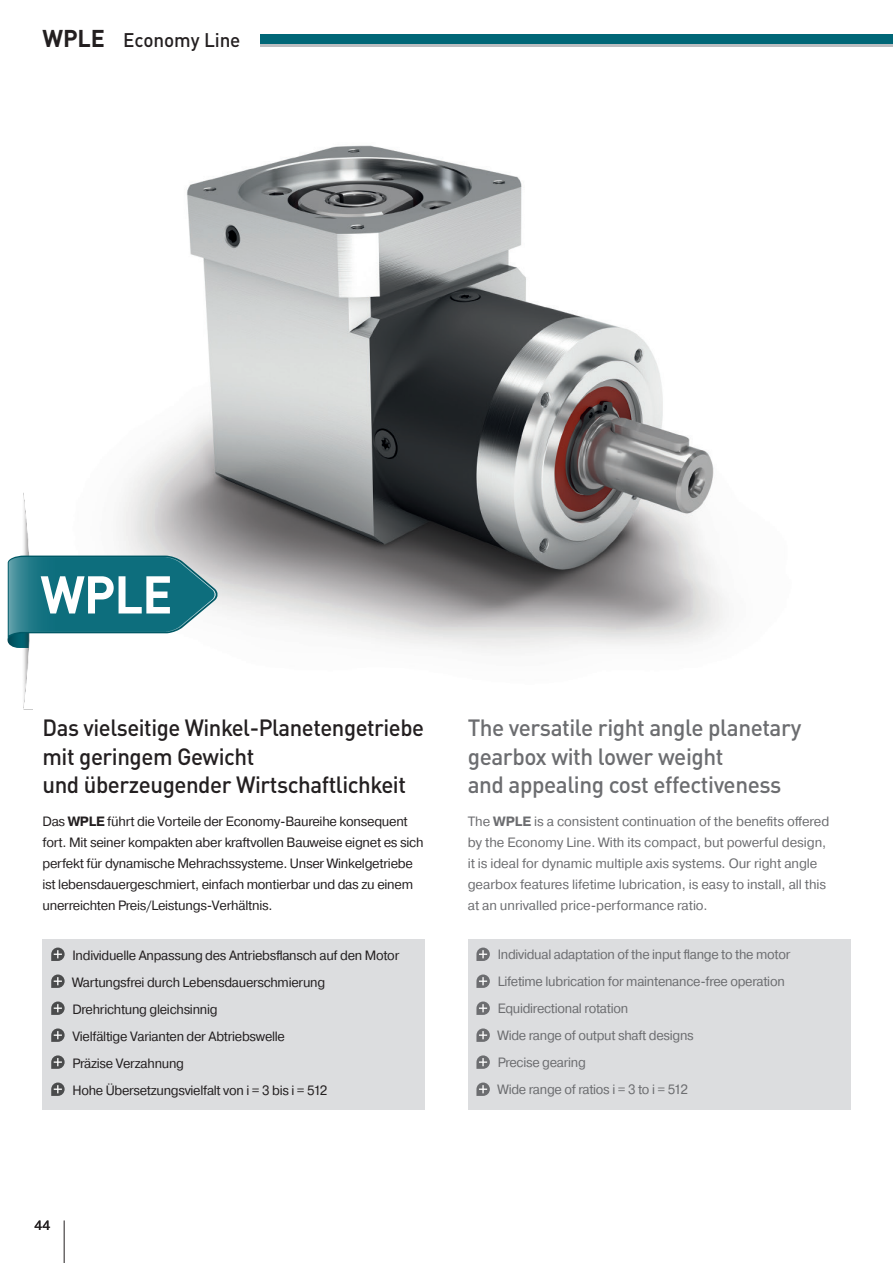
<style>
.page{position:relative;width:893px;height:1263px;background:#fff}
.page>*{position:absolute;margin:0;border:0;box-sizing:border-box;transform-origin:0 0}
.t1{font:700 52.2px "DIN Pro";color:#fff;scale:.96 1}
.t2{font:500 23.25px/28.5px "DIN Pro";letter-spacing:-.02em;color:#231f20;scale:.95 1}
.t3{font:500 23.25px/28.5px "DIN Pro";letter-spacing:-.02em;color:#6c6d70}
.t4{font:500 19.5px "DIN Pro";letter-spacing:-.005em;color:#231f20}
.t5{font:13.5px/21px "Pragmatica";letter-spacing:-.02em;color:#231f20}
.t6{font:13.5px/21px "Pragmatica";letter-spacing:-.005em;color:#6c6d70}
.t7{font:13.5px/27px "Pragmatica";letter-spacing:-.02em;color:#231f20;scale:.96 1}
.t8{font:13.5px/27px "Pragmatica";letter-spacing:-.005em;color:#6c6d70;scale:.96 1}
.s1{font-weight:700;font-size:24px}
.s2{font-weight:700}
</style>
<div class="page">
<img style="left:33px;top:34px;width:694px;height:617px">
<img style="left:7px;top:562px;width:1px;height:80px">
<img style="left:19px;top:493px;width:14px;height:217px">
<svg style="left:8px;top:556px;width:211px;height:92px"></svg>
<div style="left:468px;top:940px;width:383px;height:170px;background:#dcdddf"></div>
<svg style="left:476px;top:947px;width:14px;height:14px"></svg>
<svg style="left:476px;top:974px;width:14px;height:14px"></svg>
<svg style="left:476px;top:1055px;width:14px;height:14px"></svg>
<svg style="left:476px;top:1001px;width:14px;height:14px"></svg>
<svg style="left:476px;top:1082px;width:14px;height:14px"></svg>
<svg style="left:476px;top:1028px;width:14px;height:14px"></svg>
<div style="left:43px;top:940px;width:382px;height:170px;background:#dcdddf"></div>
<svg style="left:51px;top:947px;width:14px;height:14px"></svg>
<svg style="left:51px;top:974px;width:14px;height:14px"></svg>
<svg style="left:51px;top:1055px;width:14px;height:14px"></svg>
<svg style="left:51px;top:1001px;width:14px;height:14px"></svg>
<svg style="left:51px;top:1082px;width:14px;height:14px"></svg>
<svg style="left:51px;top:1028px;width:14px;height:14px"></svg>
<hr style="left:64px;top:1220px;width:1px;height:43px;background:#231f20">
<div style="left:261px;top:34px;width:632px;height:11px;background:#006777"></div>
<hr style="left:261px;top:45px;width:632px;height:2px;background:#bcbdc0">
<h3 class="t4" style="left:43px;top:25px;width:200px"><span class="s1">WPLE</span> Economy Line</h3>
<h1 class="t1" style="left:40px;top:554px;width:139px">WPLE</h1>
<h2 class="t2" style="left:43px;top:712px;width:403px">Das vielseitige Winkel-Planetengetriebe mit geringem Gewicht<br>und überzeugender Wirtschaftlichkeit</h2>
<h2 class="t3" style="left:468px;top:712px;width:335px">The versatile right angle planetary gearbox with lower weight<br>and appealing cost effectiveness</h2>
<p class="t5" style="left:43px;top:811px;width:383px">Das <span class="s2">WPLE</span> führt die Vorteile der Economy-Baureihe konsequent fort. Mit seiner kompakten aber kraftvollen Bauweise eignet es sich perfekt für dynamische Mehrachssysteme. Unser Winkelgetriebe ist lebensdauergeschmiert, einfach montierbar und das zu einem unerreichten Preis/Leistungs-Verhältnis.</p>
<p class="t6" style="left:468px;top:811px;width:363px">The <span class="s2">WPLE</span> is a consistent continuation of the benefits offered by the Economy Line. With its compact, but powerful design, it is ideal for dynamic multiple axis systems. Our right angle gearbox features lifetime lubrication, is easy to install, all this at an unrivalled price-performance ratio.</p>
<p class="t8" style="left:498px;top:941px;width:306px">Individual adaptation of the input flange to the motor Lifetime lubrication for maintenance-free operation Equidirectional rotation<br>Wide range of output shaft designs<br>Precise gearing<br>Wide range of ratios i = 3 to i = 512</p>
<p class="t7" style="left:72px;top:942px;width:342px">Individuelle Anpassung des Antriebsflansch auf den Motor Wartungsfrei durch Lebensdauerschmierung Drehrichtung gleichsinnig<br>Vielfältige Varianten der Abtriebswelle<br>Präzise Verzahnung<br>Hohe Übersetzungsvielfalt von i = 3 bis i = 512</p>
<p class="t5" style="left:35px;top:1215px;width:17px">44</p>
</div>
